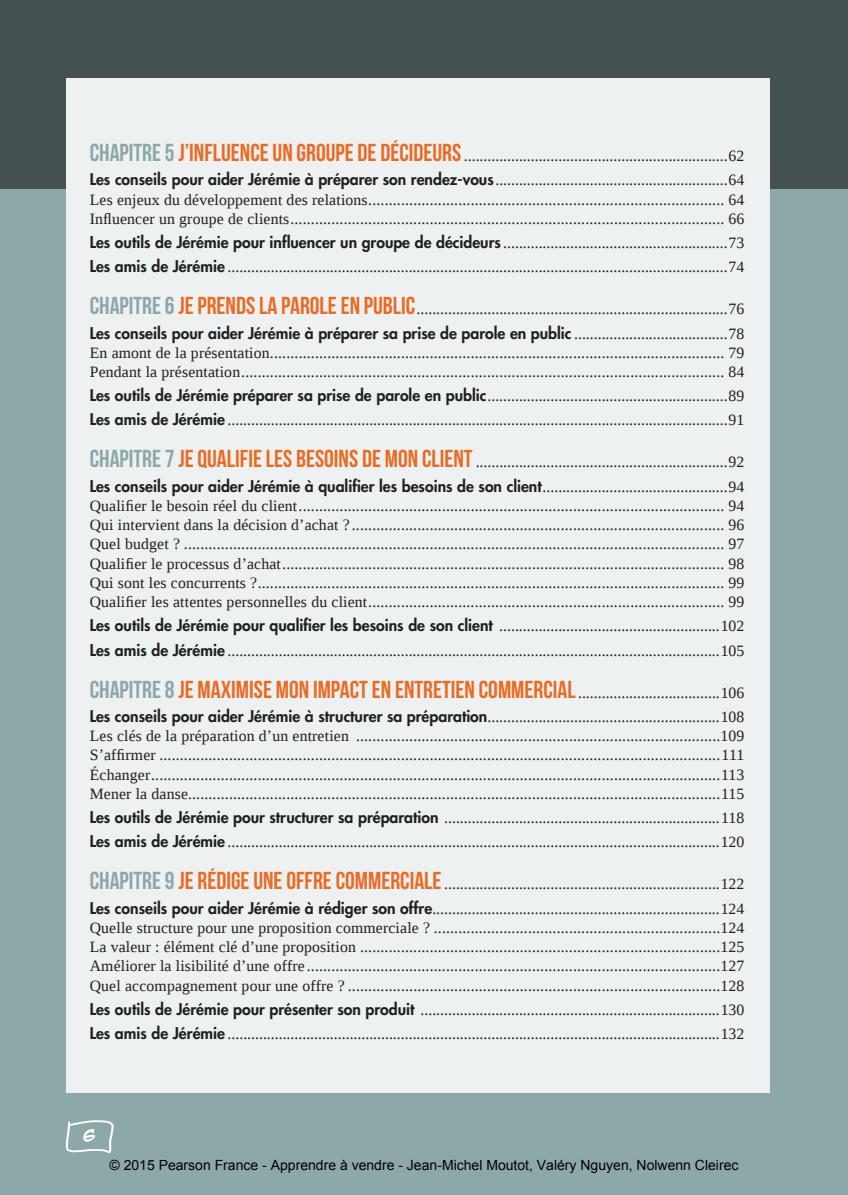
<style>
.page{position:relative;width:848px;height:1195px;background:#8da8a9}
.page>*{position:absolute;margin:0;border:0;box-sizing:border-box;transform-origin:0 0}
.t1{font:24.5px "Bebas Neue";color:#e96c24}
.t2{font:15.75px/19.2px "Liberation Serif";letter-spacing:.01em;color:#231f20}
.t3{font:800 15.75px "Futura";color:#231f20}
.t4{font:14px "Arial";color:#000}
.s1{font-family:"Bebas Neue";font-size:24.5px;color:#8da8a9}
.s2{font-family:"Bebas Neue";font-size:24.5px;color:#e96c24}
.s3{font-family:"Futura";font-weight:800}
.s4{font-family:"Liberation Serif";font-weight:400}
.s5{color:#8da8a9}
.s6{font-family:"Liberation Serif";font-size:15.75px;color:#231f20}
</style>
<div class="page">
<div style="left:0;top:0;width:848px;height:189px;background:#445051"></div>
<div style="left:66px;top:78px;width:704px;height:1014px;background:#edf1f2"></div>
<svg style="left:66px;top:1120px;width:48px;height:33px"></svg>
<p class="t2" style="left:90px;top:144px;width:656px;line-height:24.2px"><span class="s1">CHAPITRE 5</span> <span class="s2">J’INFLUENCE UN GROUPE DE DÉCIDEURS</span> ...................................................................62<br><span class="s3">Les conseils pour aider Jérémie à préparer son rendez-vous</span>...........................................................64</p>
<p class="t2" style="left:90px;top:190px;width:656px">Les enjeux du développement des relations....................................................................................... 64<br>Influencer un groupe de clients.......................................................................................................... 66</p>
<p class="t2" style="left:90px;top:231px;width:656px;line-height:24.2px"><span class="s3">Les outils de Jérémie pour influencer un groupe de décideurs</span> .........................................................73<br><span class="s3">Les amis de Jérémie</span> ...............................................................................................................................74</p>
<p class="t2" style="left:90px;top:299px;width:656px"><span class="s1">CHAPITRE 6</span> <span class="s2">JE PRENDS LA PAROLE EN PUBLIC</span>...............................................................................76</p>
<p class="t3" style="left:90px;top:322px;width:656px">Les conseils pour aider Jérémie à préparer sa prise de parole en public <span class="s4">.......................................78</span></p>
<p class="t2" style="left:90px;top:343px;width:656px">En amont de la présentation............................................................................................................... 79<br>Pendant la présentation...................................................................................................................... 84</p>
<p class="t2" style="left:90px;top:384px;width:656px;line-height:24.2px"><span class="s3">Les outils de Jérémie préparer sa prise de parole en public</span>.............................................................89<br><span class="s3">Les amis de Jérémie</span> ...............................................................................................................................91</p>
<p class="t2" style="left:90px;top:452px;width:656px"><span class="s1">CHAPITRE 7</span> <span class="s2">JE QUALIFIE LES BESOINS DE MON CLIENT</span> ................................................................92</p>
<p class="t3" style="left:90px;top:475px;width:656px">Les conseils pour aider Jérémie à qualifier les besoins de son client<span class="s4">...............................................94</span></p>
<p class="t2" style="left:90px;top:496px;width:656px;text-align:justify">Qualifier le besoin réel du client........................................................................................................ 94<br>Qui intervient dans la décision d’achat ? ........................................................................................... 96<br>Quel budget ? .................................................................................................................................... 97<br>Qualifier le processus d’achat............................................................................................................ 98<br>Qui sont les concurrents ?.................................................................................................................. 99<br>Qualifier les attentes personnelles du client....................................................................................... 99</p>
<p class="t2" style="left:90px;top:614px;width:656px;line-height:24.2px"><span class="s3">Les outils de Jérémie pour qualifier les besoins de son client</span> ........................................................102<br><span class="s3">Les amis de Jérémie</span> .............................................................................................................................105</p>
<h1 class="t1" style="left:90px;top:676px;width:656px"><span class="s5">CHAPITRE 8</span> JE MAXIMISE MON IMPACT EN ENTRETIEN COMMERCIAL<span class="s6">....................................106</span></h1>
<p class="t2" style="left:90px;top:707px;width:656px;text-align:justify"><span class="s3">Les conseils pour aider Jérémie à structurer sa préparation</span>...........................................................108<br>Les clés de la préparation d’un entretien .........................................................................................109<br>S’affirmer .........................................................................................................................................111<br>Échanger...........................................................................................................................................113<br>Mener la danse..................................................................................................................................115</p>
<p class="t2" style="left:90px;top:805px;width:656px;line-height:24.2px"><span class="s3">Les outils de Jérémie pour structurer sa préparation</span> ......................................................................118<br><span class="s3">Les amis de Jérémie</span> .............................................................................................................................120</p>
<p class="t2" style="left:90px;top:872px;width:656px;line-height:24.2px"><span class="s1">CHAPITRE 9</span> <span class="s2">JE RÉDIGE UNE OFFRE COMMERCIALE</span> ......................................................................122<br><span class="s3">Les conseils pour aider Jérémie à rédiger son offre</span>.........................................................................124</p>
<p class="t2" style="left:90px;top:918px;width:656px;text-align:justify">Quelle structure pour une proposition commerciale ? ......................................................................124<br>La valeur : élément clé d’une proposition ........................................................................................125<br>Améliorer la lisibilité d’une offre .....................................................................................................127<br>Quel accompagnement pour une offre ? ...........................................................................................128</p>
<p class="t2" style="left:90px;top:997px;width:656px;line-height:24.2px"><span class="s3">Les outils de Jérémie pour présenter son produit</span> ............................................................................130<br><span class="s3">Les amis de Jérémie</span> .............................................................................................................................132</p>
<p class="t4" style="left:109px;top:1155px;width:630px">© 2015 Pearson France - Apprendre à vendre - Jean-Michel Moutot, Valéry Nguyen, Nolwenn Cleirec</p>
</div>
